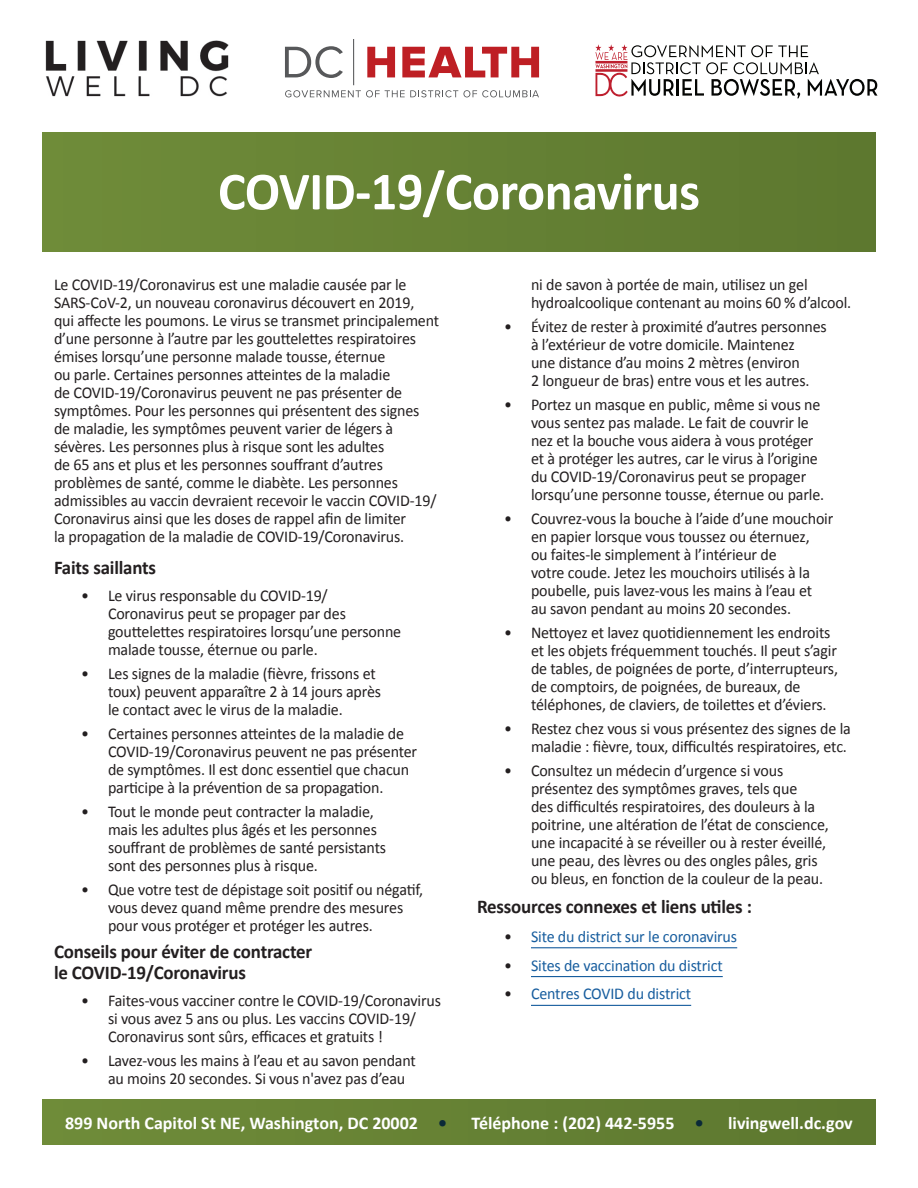
<style>
.page{position:relative;width:918px;height:1188px;background:#fff}
.page>*{position:absolute;margin:0;border:0;box-sizing:border-box;transform-origin:0 0}
.t1{font:700 54px "Calibri";letter-spacing:-.01em;color:#fff}
.t2{font:700 19.5px/21px "Calibri";letter-spacing:-.01em;color:#231f20}
.t3{font:700 18px "Calibri";color:#fff}
.body-lsa{font:16.5px/18px "Calibri";letter-spacing:-.01em;color:#231f20}
.t4{font:16.5px "Calibri";letter-spacing:-.01em;color:#175d9e}
.s1{color:#231f20}
.s2{color:#0a2938}
</style>
<div class="page">
<div style="left:43px;top:1100px;width:832px;height:44px;background:#668234"></div>
<div style="left:43px;top:133px;width:832px;height:118px;background:#668234"></div>
<hr style="left:531px;top:947px;width:206px;height:1px;background:#175d9e">
<hr style="left:531px;top:976px;width:192px;height:1px;background:#175d9e">
<hr style="left:531px;top:1005px;width:160px;height:1px;background:#175d9e">
<img style="left:45px;top:40px;width:184px;height:57px">
<svg style="left:285px;top:46px;width:58px;height:32px"></svg>
<svg style="left:367px;top:47px;width:28px;height:30px"></svg>
<svg style="left:402px;top:47px;width:137px;height:30px"></svg>
<hr style="left:353px;top:39px;width:1px;height:46px;background:#57585a">
<svg style="left:285px;top:90px;width:254px;height:7px"></svg>
<svg style="left:595px;top:44px;width:282px;height:54px"></svg>
<p class="t1" style="left:218px;top:157px;width:484px">COVID-19/Coronavirus</p>
<p class="body-lsa" style="left:54px;top:275px;width:387px">Le COVID-19/Coronavirus est une maladie causée par le SARS-CoV-2, un nouveau coronavirus découvert en 2019,<br>qui affecte les poumons. Le virus se transmet principalement d’une personne à l’autre par les gouttelettes respiratoires émises lorsqu’une personne malade tousse, éternue<br>ou parle. Certaines personnes atteintes de la maladie<br>de COVID-19/Coronavirus peuvent ne pas présenter de symptômes. Pour les personnes qui présentent des signes de maladie, les symptômes peuvent varier de légers à sévères. Les personnes plus à risque sont les adultes<br>de 65 ans et plus et les personnes souffrant d’autres problèmes de santé, comme le diabète. Les personnes admissibles au vaccin devraient recevoir le vaccin COVID-19/ Coronavirus ainsi que les doses de rappel afin de limiter<br>la propagation de la maladie de COVID-19/Coronavirus.</p>
<h2 class="t2" style="left:54px;top:557px;width:104px">Faits saillants</h2>
<p class="body-lsa" style="left:108px;top:587px;width:295px;text-indent:-27px">• Le virus responsable du COVID-19/ Coronavirus peut se propager par des gouttelettes respiratoires lorsqu’une personne malade tousse, éternue ou parle.</p>
<p class="body-lsa" style="left:108px;top:665px;width:275px;text-indent:-27px">• Les signes de la maladie (fièvre, frissons et toux) peuvent apparaître 2 à 14 jours après le contact avec le virus de la maladie.</p>
<p class="body-lsa" style="left:108px;top:725px;width:311px;text-indent:-27px">• Certaines personnes atteintes de la maladie de COVID-19/Coronavirus peuvent ne pas présenter de symptômes. Il est donc essentiel que chacun participe à la prévention de sa propagation.</p>
<p class="body-lsa" style="left:108px;top:803px;width:280px;text-indent:-27px">• Tout le monde peut contracter la maladie, mais les adultes plus âgés et les personnes souffrant de problèmes de santé persistants sont des personnes plus à risque.</p>
<p class="body-lsa" style="left:108px;top:881px;width:317px;text-indent:-27px">• Que votre test de dépistage soit positif ou négatif, vous devez quand même prendre des mesures pour vous protéger et protéger les autres.</p>
<h2 class="t2" style="left:54px;top:941px;width:260px">Conseils pour éviter de contracter le COVID-19/Coronavirus</h2>
<p class="body-lsa" style="left:108px;top:992px;width:334px;text-indent:-27px">• Faites-vous vacciner contre le COVID-19/Coronavirus si vous avez 5 ans ou plus. Les vaccins COVID-19/<br>Coronavirus sont sûrs, efficaces et gratuits !</p>
<p class="body-lsa" style="left:108px;top:1052px;width:309px;text-indent:-27px">• Lavez-vous les mains à l’eau et au savon pendant au moins 20 secondes. Si vous n'avez pas d’eau</p>
<p class="body-lsa" style="left:531px;top:275px;width:322px">ni de savon à portée de main, utilisez un gel hydroalcoolique contenant au moins 60 % d’alcool.</p>
<p class="body-lsa" style="left:504px;top:317px;width:324px;text-align:center">• Évitez de rester à proximité d’autres personnes à l’extérieur de votre domicile. Maintenez<br>une distance d’au moins 2 mètres (environ<br>2 longueur de bras) entre vous et les autres.</p>
<p class="body-lsa" style="left:531px;top:395px;width:295px;text-indent:-27px">• Portez un masque en public, même si vous ne vous sentez pas malade. Le fait de couvrir le nez et la bouche vous aidera à vous protéger et à protéger les autres, car le virus à l’origine du COVID-19/Coronavirus peut se propager lorsqu’une personne tousse, éternue ou parle.</p>
<p class="body-lsa" style="left:531px;top:509px;width:304px;text-indent:-27px">• Couvrez-vous la bouche à l’aide d’une mouchoir en papier lorsque vous toussez ou éternuez,<br>ou faites-le simplement à l’intérieur de<br>votre coude. Jetez les mouchoirs utilisés à la poubelle, puis lavez-vous les mains à l’eau et<br>au savon pendant au moins 20 secondes.</p>
<p class="body-lsa" style="left:531px;top:623px;width:309px;text-indent:-27px">• Nettoyez et lavez quotidiennement les endroits et les objets fréquemment touchés. Il peut s’agir de tables, de poignées de porte, d’interrupteurs, de comptoirs, de poignées, de bureaux, de téléphones, de claviers, de toilettes et d’éviers.</p>
<p class="body-lsa" style="left:504px;top:719px;width:348px;text-align:right">• Restez chez vous si vous présentez des signes de la maladie : fièvre, toux, difficultés respiratoires, etc.</p>
<p class="body-lsa" style="left:531px;top:761px;width:299px;text-indent:-27px">• Consultez un médecin d’urgence si vous présentez des symptômes graves, tels que<br>des difficultés respiratoires, des douleurs à la poitrine, une altération de l’état de conscience, une incapacité à se réveiller ou à rester éveillé, une peau, des lèvres ou des ongles pâles, gris ou bleus, en fonction de la couleur de la peau.</p>
<h2 class="t2" style="left:477px;top:896px;width:276px">Ressources connexes et liens utiles :</h2>
<p class="t4" style="left:504px;top:926px;width:235px"><span class="s1">•</span> Site du district sur le coronavirus</p>
<p class="t4" style="left:504px;top:955px;width:220px"><span class="s1">•</span> Sites de vaccination du district</p>
<p class="t4" style="left:504px;top:983px;width:189px"><span class="s1">•</span> Centres COVID du district</p>
<p class="t3" style="left:65px;top:1111px;width:384px">899 North Capitol St NE, Washington, DC 20002 <span class="s2">•</span></p>
<p class="t3" style="left:472px;top:1111px;width:234px">Téléphone : (202) 442-5955 <span class="s2">•</span></p>
<p class="t3" style="left:728px;top:1111px;width:126px">livingwell.dc.gov</p>
</div>
